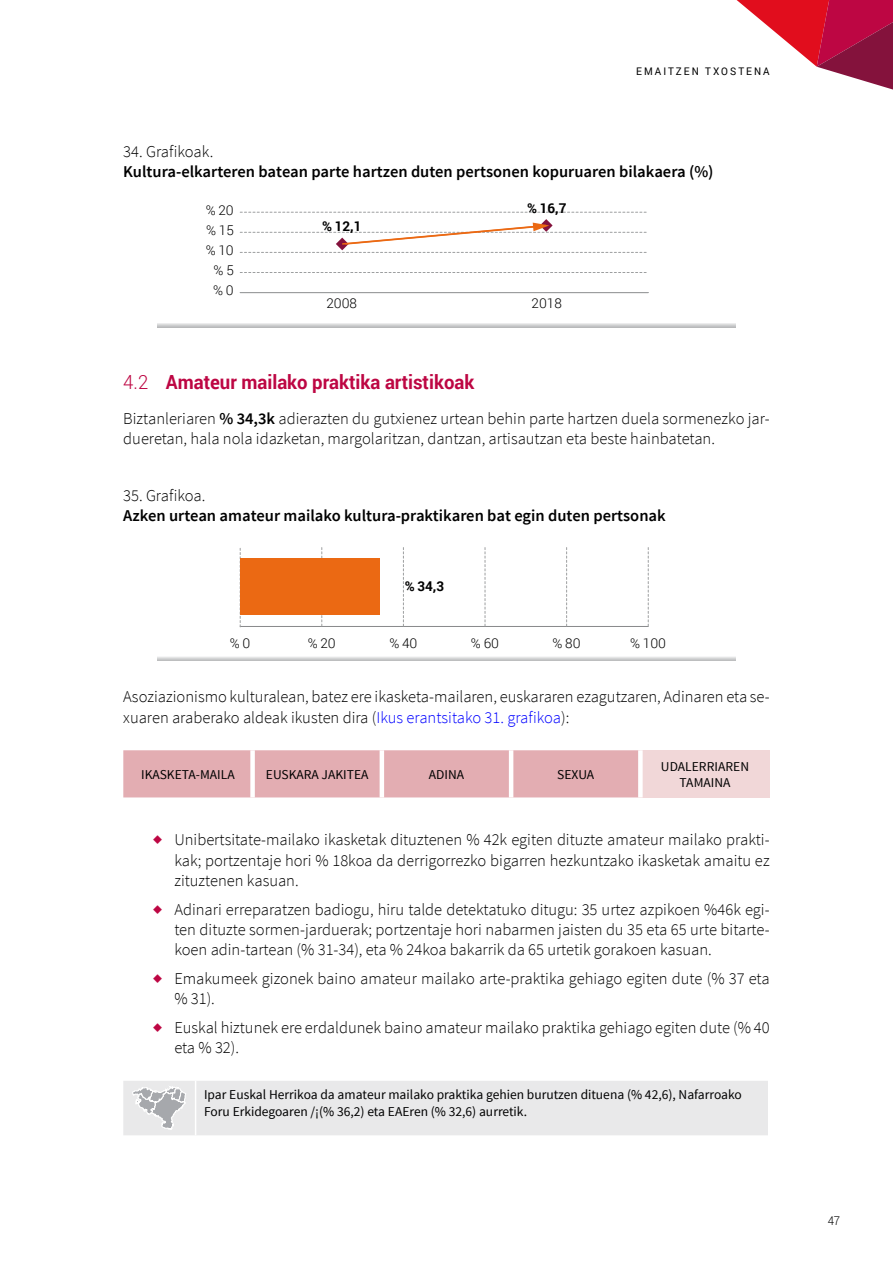
<style>
.page{position:relative;width:893px;height:1263px;background:#fff}
.page>*{position:absolute;margin:0;border:0;box-sizing:border-box;transform-origin:0 0}
.t1{font:700 19.5px "Roboto";color:#bd0643;scale:.95 1}
.t2{font:300 16.5px/20.2px "Source Sans Pro";color:#000}
.t3{font:600 16.5px "Source Sans Pro";color:#000}
.t4{font:13.5px/16.2px "Source Sans Pro";color:#000;text-align:center}
.t5{font:300 13.5px "Roboto";color:#000}
.t6{font:700 13.5px "Roboto";color:#000}
.t7{font:300 12px "Roboto";color:#000;scale:.95 1}
.t8{font:10.5px "Roboto";letter-spacing:.2em;color:#000;scale:.95 1}
.s1{font-weight:300}
.s2{font-weight:600}
.s3{color:#00f}
</style>
<div class="page">
<svg style="left:736px;top:0;width:157px;height:90px"></svg>
<svg style="left:157px;top:323px;width:579px;height:4px;background:#d5d6d7"></svg>
<hr style="left:240px;top:292px;width:408px;height:1px;background:#9c9e9f">
<svg style="left:240px;top:272px;width:407px;height:1px"></svg>
<svg style="left:240px;top:212px;width:407px;height:1px"></svg>
<svg style="left:240px;top:219px;width:407px;height:34px"></svg>
<svg style="left:157px;top:657px;width:579px;height:4px;background:#cfd0d0"></svg>
<hr style="left:240px;top:626px;width:408px;height:1px;background:#87888a">
<svg style="left:322px;top:547px;width:1px;height:79px"></svg>
<svg style="left:403px;top:547px;width:1px;height:79px"></svg>
<svg style="left:485px;top:547px;width:1px;height:79px"></svg>
<svg style="left:566px;top:547px;width:1px;height:79px"></svg>
<svg style="left:648px;top:547px;width:1px;height:79px"></svg>
<svg style="left:240px;top:548px;width:10px;height:79px"></svg>
<div style="left:240px;top:558px;width:140px;height:56px;background:#eb6913"></div>
<div style="left:123px;top:750px;width:515px;height:47px;background:#e3adb2"></div>
<div style="left:640px;top:750px;width:130px;height:47px;background:#f1d7d8"></div>
<div style="left:250px;top:750px;width:5px;height:47px;background:#fff"></div>
<hr style="left:380px;top:750px;width:4px;height:47px;background:#fff">
<hr style="left:509px;top:750px;width:4px;height:47px;background:#fff">
<div style="left:638px;top:750px;width:5px;height:47px;background:#fff"></div>
<div style="left:123px;top:1081px;width:645px;height:54px;background:#e9e9ea"></div>
<p class="t8" style="left:636px;top:64px;width:142px">EMAITZEN TXOSTENA</p>
<p class="t2" style="left:123px;top:141px;width:92px">34. Grafikoak.</p>
<p class="t3" style="left:123px;top:161px;width:592px">Kultura-elkarteren batean parte hartzen duten pertsonen kopuruaren bilakaera (%)</p>
<p class="t5" style="left:206px;top:201px;width:30px">%20</p>
<p class="t5" style="left:206px;top:221px;width:29px">%15</p>
<p class="t5" style="left:206px;top:241px;width:30px">%10</p>
<p class="t5" style="left:214px;top:261px;width:22px">%5</p>
<p class="t5" style="left:213px;top:281px;width:22px">%0</p>
<p class="t6" style="left:322px;top:217px;width:41px">% 12,1</p>
<p class="t6" style="left:527px;top:199px;width:41px">% 16,7</p>
<p class="t5" style="left:326px;top:294px;width:32px">2008</p>
<p class="t5" style="left:532px;top:294px;width:32px">2018</p>
<p class="t1" style="left:123px;top:368px;width:371px"><span class="s1">4.2</span> Amateur mailako praktika artistikoak</p>
<p class="t2" style="left:123px;top:409px;width:648px">Biztanleriaren <span class="s2">% 34,3k</span> adierazten du gutxienez urtean behin parte hartzen duela sormenezko jar&shy;dueretan, hala nola idazketan, margolaritzan, dantzan, artisautzan eta beste hainbatetan.</p>
<p class="t2" style="left:123px;top:485px;width:84px">35. Grafikoa.</p>
<p class="t3" style="left:123px;top:505px;width:544px">Azken urtean amateur mailako kultura-praktikaren bat egin duten pertsonak</p>
<p class="t6" style="left:405px;top:577px;width:41px">% 34,3</p>
<p class="t5" style="left:230px;top:634px;width:22px">%0</p>
<p class="t5" style="left:308px;top:634px;width:30px">%20</p>
<p class="t5" style="left:389px;top:634px;width:30px">%40</p>
<p class="t5" style="left:471px;top:634px;width:30px">%60</p>
<p class="t5" style="left:553px;top:634px;width:30px">%80</p>
<p class="t5" style="left:630px;top:634px;width:37px">% 100</p>
<p class="t2" style="left:123px;top:687px;width:648px">Asoziazionismo kulturalean, batez ere ikasketa-mailaren, euskararen ezagutzaren, Adinaren eta se&shy;xuaren araberako aldeak ikusten dira (<span class="s3">Ikus erantsitako 31. grafikoa</span>):</p>
<p class="t4" style="left:141px;top:767px;width:95px">IKASKETA-MAILA</p>
<p class="t4" style="left:266px;top:767px;width:104px">EUSKARA JAKITEA</p>
<p class="t4" style="left:429px;top:767px;width:37px">ADINA</p>
<p class="t4" style="left:557px;top:767px;width:38px">SEXUA</p>
<p class="t4" style="left:661px;top:758px;width:90px">UDALERRIAREN<br>TAMAINA</p>
<p class="t2" style="left:174px;top:830px;width:597px;text-align:justify;text-indent:-21px"><sup>◆</sup> Unibertsitate-mailako ikasketak dituztenen % 42k egiten dituzte amateur mailako prakti&shy;kak; portzentaje hori % 18koa da derrigorrezko bigarren hezkuntzako ikasketak amaitu ez zituztenen kasuan.</p>
<p class="t2" style="left:174px;top:899px;width:597px;text-align:justify;text-indent:-21px"><sup>◆</sup> Adinari erreparatzen badiogu, hiru talde detektatuko ditugu: 35 urtez azpikoen %46k egi&shy;ten dituzte sormen-jarduerak; portzentaje hori nabarmen jaisten du 35 eta 65 urte bitarte&shy;koen adin-tartean (% 31-34), eta % 24koa bakarrik da 65 urtetik gorakoen kasuan.</p>
<p class="t2" style="left:174px;top:968px;width:597px;text-indent:-21px"><sup>◆</sup> Emakumeek gizonek baino amateur mailako arte-praktika gehiago egiten dute (% 37 eta % 31).</p>
<p class="t2" style="left:174px;top:1017px;width:597px;text-indent:-21px"><sup>◆</sup> Euskal hiztunek ere erdaldunek baino amateur mailako praktika gehiago egiten dute (% 40 eta % 32).</p>
<p class="t4" style="left:204px;top:1087px;width:539px;text-align:left">Ipar Euskal Herrikoa da amateur mailako praktika gehien burutzen dituena (% 42,6), Nafarroako<br>Foru Erkidegoaren /¡(% 36,2) eta EAEren (% 32,6) aurretik.</p>
<p class="t7" style="left:828px;top:1212px;width:15px">47</p>
</div>
